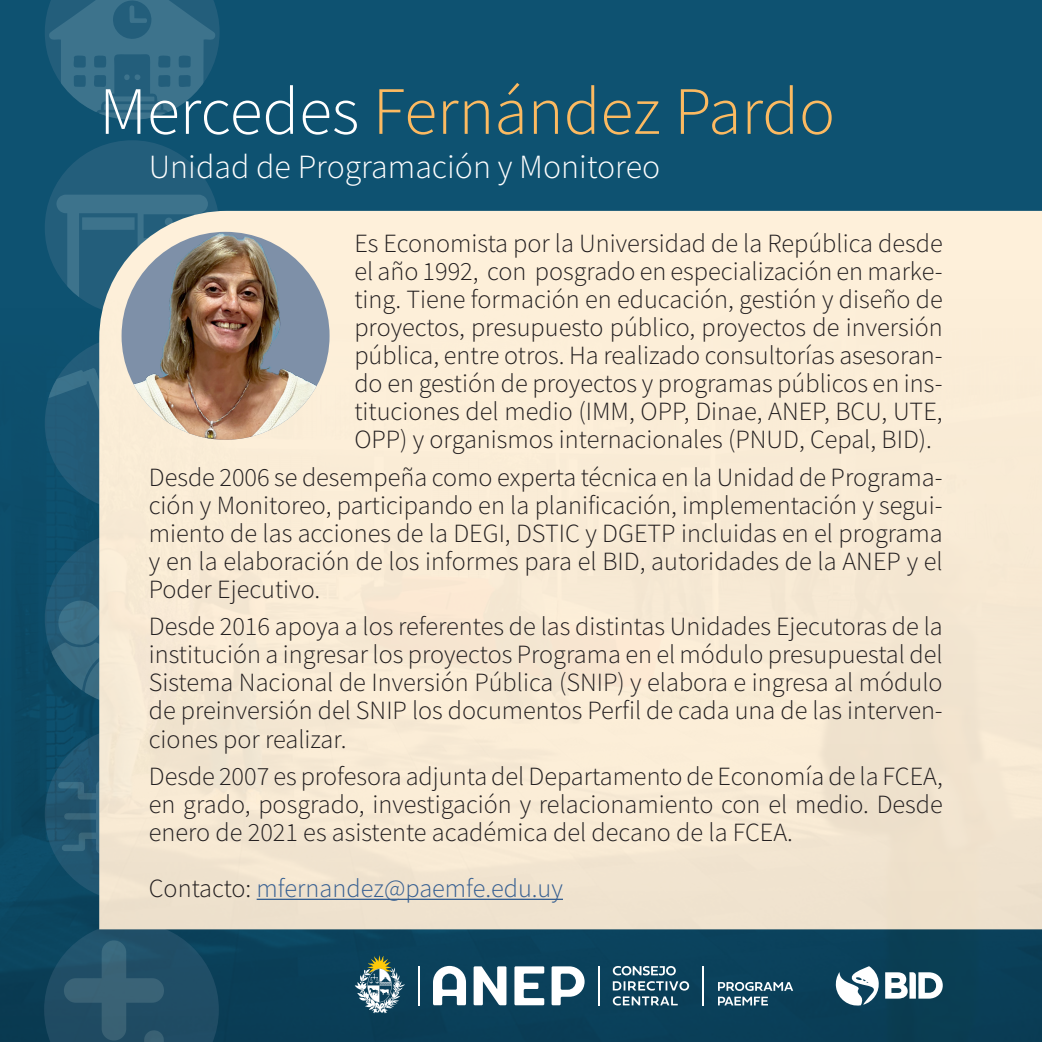
<style>
.page{position:relative;width:1042px;height:1042px;background:#0e5271}
.page>*{position:absolute;margin:0;border:0;box-sizing:border-box;transform-origin:0 0}
._1__Nombres{font:300 67.73px "Source Sans Pro";color:#fcba61}
._3__Cargo{font:300 33.77px "Source Sans Pro";color:#fff}
._4__Texto{font:300 26.25px/28px "Source Sans Pro";color:#231f20;text-align:justify}
.t1{font:300 26.25px "Source Sans Pro";color:#365f91}
.s1{color:#fff}
.s2{color:#231f20}
</style>
<div class="page">
<img style="left:0;top:305px;width:1042px;height:737px">
<svg style="left:835px;top:966px;width:108px;height:41px;background:#7694a1"></svg>
<svg style="left:718px;top:982px;width:75px;height:23px;background:#52788b"></svg>
<svg style="left:433px;top:966px;width:151px;height:39px;background:#90a8b4"></svg>
<hr style="left:598px;top:966px;width:1px;height:39px;background:#fff">
<hr style="left:702px;top:966px;width:2px;height:39px;background:#fff">
<hr style="left:418px;top:966px;width:1px;height:39px;background:#fff">
<svg style="left:355px;top:955px;width:50px;height:58px;background:#5b7c82"></svg>
<svg style="left:613px;top:966px;width:76px;height:39px;background:#4b7285"></svg>
<svg style="left:45px;top:0;width:175px;height:120px"></svg>
<svg style="left:45px;top:368px;width:54px;height:133px"></svg>
<div style="left:45px;top:140px;width:175px;height:175px;background:#235e7b;border-radius:50%"></div>
<svg style="left:56px;top:195px;width:152px;height:103px"></svg>
<div style="left:45px;top:727px;width:175px;height:175px;background:#225772;border-radius:50%"></div>
<svg style="left:58px;top:746px;width:41px;height:136px"></svg>
<div style="left:45px;top:531px;width:175px;height:175px;background:#225974;border-radius:50%"></div>
<svg style="left:45px;top:600px;width:54px;height:106px"></svg>
<svg style="left:44px;top:922px;width:175px;height:120px;background:#225068"></svg>
<svg style="left:99px;top:211px;width:943px;height:32px;background:#eee5d3"></svg>
<img style="left:99px;top:243px;width:943px;height:686px">
<hr style="left:257px;top:898px;width:306px;height:2px;background:#365f91">
<img style="left:122px;top:232px;width:207px;height:208px;border-radius:104px">
<p class="_1__Nombres" style="left:99px;top:70px;width:737px"><span class="s1">Mercedes</span> Fernández Pardo</p>
<p class="_3__Cargo" style="left:149px;top:146px;width:513px">Unidad de Programación y Monitoreo</p>
<p class="_4__Texto" style="left:354px;top:229px;width:590px">Es Economista por la Universidad de la República desde el año 1992, con posgrado en especialización en marke&shy;ting. Tiene formación en educación, gestión y diseño de proyectos, presupuesto público, proyectos de inversión pública, entre otros. Ha realizado consultorías asesoran&shy;do en gestión de proyectos y programas públicos en ins&shy;tituciones del medio (IMM, OPP, Dinae, ANEP, BCU, UTE, OPP) y organismos internacionales (PNUD, Cepal, BID).</p>
<p class="_4__Texto" style="left:149px;top:463px;width:795px">Desde 2006 se desempeña como experta técnica en la Unidad de Programa&shy;ción y Monitoreo, participando en la planificación, implementación y segui&shy;miento de las acciones de la DEGI, DSTIC y DGETP incluidas en el programa y en la elaboración de los informes para el BID, autoridades de la ANEP y el Poder Ejecutivo.</p>
<p class="_4__Texto" style="left:149px;top:613px;width:795px">Desde 2016 apoya a los referentes de las distintas Unidades Ejecutoras de la institución a ingresar los proyectos Programa en el módulo presupuestal del Sistema Nacional de Inversión Pública (SNIP) y elabora e ingresa al módulo de preinversión del SNIP los documentos Perfil de cada una de las interven&shy;ciones por realizar.</p>
<p class="_4__Texto" style="left:149px;top:763px;width:795px">Desde 2007 es profesora adjunta del Departamento de Economía de la FCEA, en grado, posgrado, investigación y relacionamiento con el medio. Desde enero de 2021 es asistente académica del decano de la FCEA.</p>
<p class="t1" style="left:149px;top:872px;width:416px"><span class="s2">Contacto:</span> mfernandez@paemfe.edu.uy</p>
</div>
